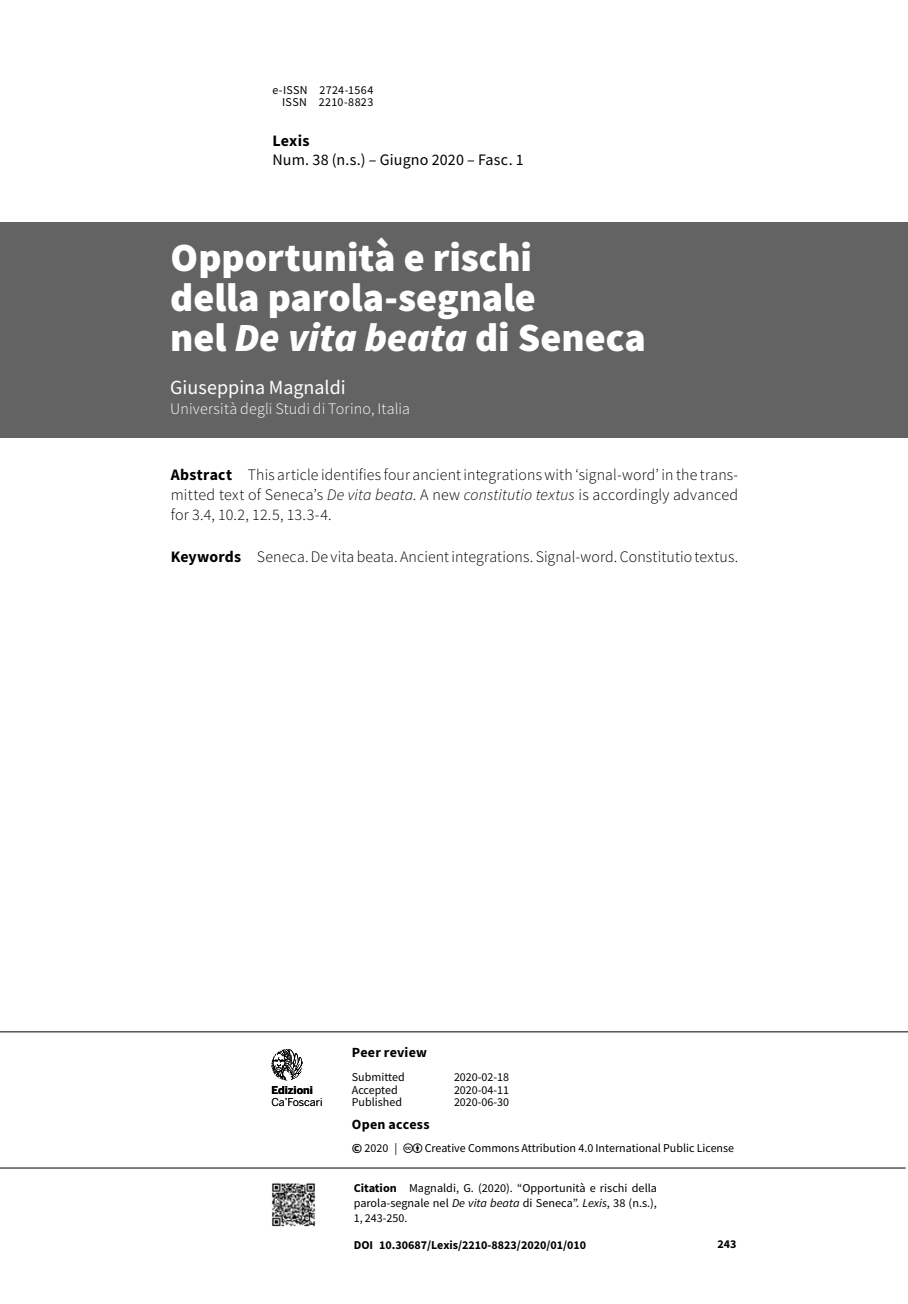
<style>
.page{position:relative;width:908px;height:1304px;background:#fff}
.page>*{position:absolute;margin:0;border:0;box-sizing:border-box;transform-origin:0 0}
.t1{font:900 40px/40px "Source Sans Pro";color:#fff}
.t2{font:20px "Source Sans Pro";color:#fff}
.t3{font:300 16px/20px "Source Sans Pro";letter-spacing:.01em;color:#000;text-align:justify}
.t4{font:300 16px "Source Sans Pro";letter-spacing:.01em;color:#fff}
.t5{font:16px "Source Sans Pro";letter-spacing:.01em;color:#000}
.t6{font:700 16px "Source Sans Pro";letter-spacing:.01em;color:#000}
.t7{font:700 14px "Source Sans Pro";letter-spacing:.02em;color:#000}
.t8{font:12px/15px "Source Sans Pro";color:#000;text-align:justify}
.t9{font:700 12px "Source Sans Pro";color:#000}
.t10{font:12px/12px "Source Sans Pro";letter-spacing:.025em;color:#000;text-align:right}
.t11{font:10.8px "Benton Sans";letter-spacing:-.01em;color:#000}
.t12{font:700 10.8px "Benton Sans";color:#000}
.s1{font-style:italic}
.s2{font-weight:700}
.s3{font-weight:700;font-size:14px}
</style>
<div class="page">
<hr style="left:0;top:1031px;width:907px;height:1px;background:#000">
<hr style="left:0;top:1168px;width:905px;height:1px;background:#000">
<img style="left:272px;top:1183px;width:43px;height:44px">
<svg style="left:271px;top:1049px;width:32px;height:31px"></svg>
<div style="left:0;top:223px;width:907px;height:215px;background:#646363"></div>
<p class="t10" style="left:272px;top:84px;width:102px">e-ISSN 2724-1564<br>ISSN 2210-8823</p>
<p class="t6" style="left:272px;top:130px;width:39px">Lexis</p>
<p class="t5" style="left:272px;top:150px;width:253px">Num. 38 (n.s.) – Giugno 2020 – Fasc. 1</p>
<h1 class="t1" style="left:170px;top:237px;width:477px">Opportunità e rischi<br>della parola-segnale<br>nel <span class="s1">De vita beata</span> di Seneca</h1>
<p class="t2" style="left:170px;top:375px;width:177px">Giuseppina Magnaldi</p>
<p class="t4" style="left:170px;top:399px;width:241px">Università degli Studi di Torino, Italia</p>
<p class="t3" style="left:171px;top:464px;width:568px"><span class="s2">Abstract</span> This article identifies four ancient integrations with ‘signal-word’ in the trans&shy;mitted text of Seneca’s <span class="s1">De vita beata</span>. A new <span class="s1">constitutio textus</span> is accordingly advanced for 3.4, 10.2, 12.5, 13.3-4.</p>
<p class="t3" style="left:171px;top:547px;width:568px"><span class="s2">Keywords</span> Seneca. De vita beata. Ancient integrations. Signal-word. Constitutio textus.</p>
<p class="t12" style="left:271px;top:1084px;width:43px">Edizioni</p>
<p class="t11" style="left:271px;top:1095px;width:53px">Ca’Foscari</p>
<p class="t7" style="left:351px;top:1042px;width:77px">Peer review</p>
<p class="t8" style="left:351px;top:1070px;width:54px">Submitted</p>
<p class="t8" style="left:454px;top:1070px;width:57px">2020-02-18</p>
<p class="t8" style="left:351px;top:1082px;width:47px">Accepted</p>
<p class="t8" style="left:454px;top:1082px;width:57px">2020-04-11</p>
<p class="t8" style="left:351px;top:1095px;width:52px">Published</p>
<p class="t8" style="left:454px;top:1095px;width:57px">2020-06-30</p>
<p class="t7" style="left:351px;top:1115px;width:79px">Open access</p>
<p class="t8" style="left:351px;top:1140px;width:47px"><span class="s3">©</span> 2020 |</p>
<p class="t8" style="left:424px;top:1140px;width:311px">Creative Commons Attribution 4.0 International Public License</p>
<p class="t8" style="left:353px;top:1181px;width:305px"><span class="s2">Citation</span> Magnaldi, G. (2020). “Opportunità e rischi della parola-segnale nel <span class="s1">De vita beata</span> di Seneca”. <span class="s1">Lexis</span>, 38 (n.s.), 1, 243-250.</p>
<p class="t9" style="left:353px;top:1237px;width:234px">DOI 10.30687/Lexis/2210-8823/2020/01/010</p>
<p class="t9" style="left:717px;top:1236px;width:21px">243</p>
</div>
